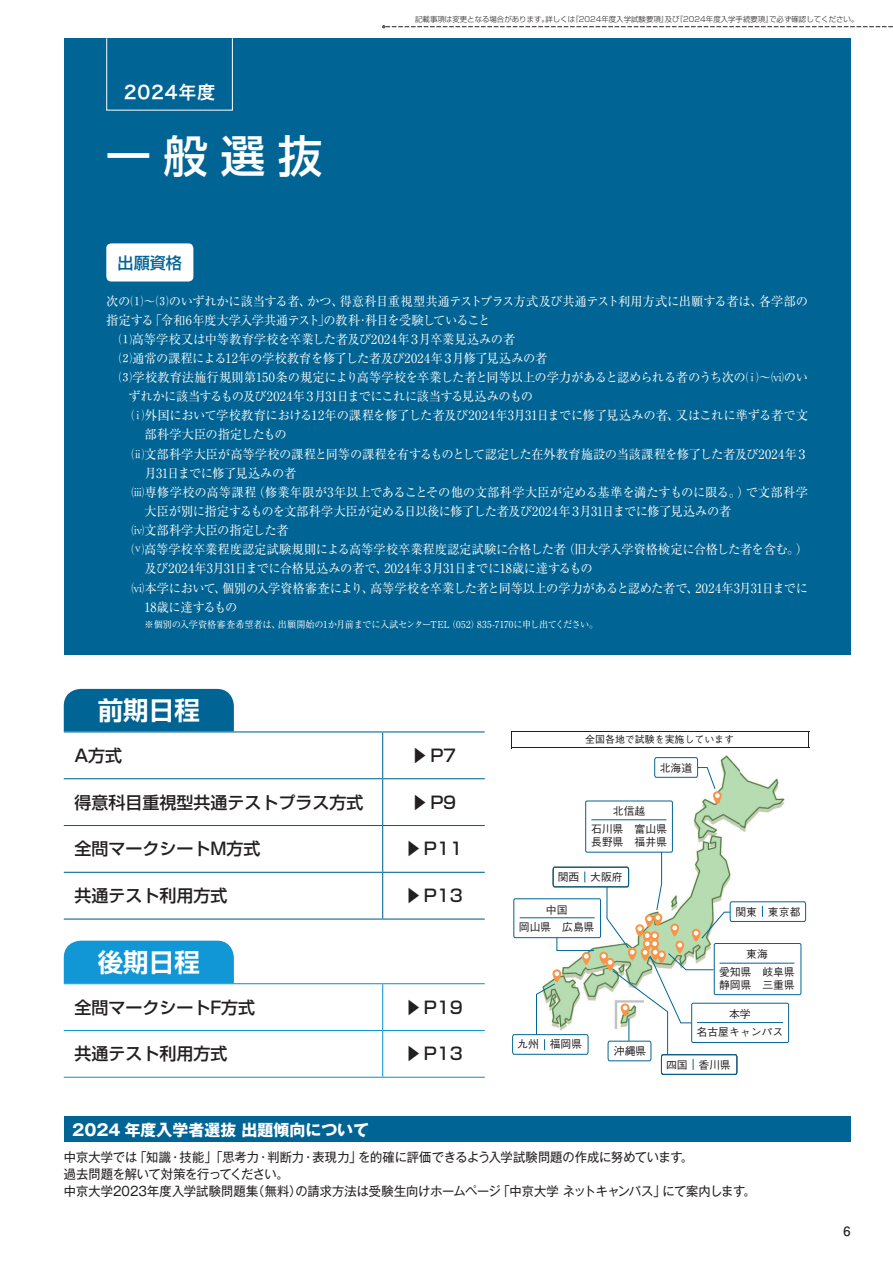
<style>
.page{position:relative;width:893px;height:1263px;background:#fff}
.page>*{position:absolute;margin:0;border:0;box-sizing:border-box;transform-origin:0 0}
.t1{font:500 44.7px "Shin Go Pro";color:#fff}
.t2{font:700 25.5px "Shin Go Pro De";color:#fff}
.t3{font:18px "Hira Kaku Pro W6";letter-spacing:.04em;color:#fff}
.t4{font:500 16.95px "Shin Go Pro";color:#231f20}
.t5{font:500 16.05px "Shin Go Pro";color:#006494}
.t6{font:700 15.9px "Gothic MB101 Pro";color:#fff}
.t7{font:12.75px "Ryumin Pro";letter-spacing:-.02em;color:#fff;scale:.96 1}
.t8{font:12.75px "Ryumin Pro";letter-spacing:-.02em;color:#fff}
.t9{font:12.75px/17px "Gothic MB101 Pro";letter-spacing:-.005em;color:#231f20;scale:.96 1}
.t10{font:12.75px "Ryumin Pro";color:#fff;scale:.96 1}
.t11{font:12.75px "Ryumin Pro";letter-spacing:-.065em;color:#fff;scale:.96 1}
.t12{font:12.75px "Ryumin Pro";letter-spacing:-.04em;color:#fff;scale:.96 1}
.t13{font:700 12.75px "Futo Go B101 Pro";color:#231f20}
.t14{font:500 10.8px/17.9px "Gothic BBB Pro";color:#231f20;text-align:center}
.t15{font:500 9.9px "Gothic BBB Pro";color:#231f20}
.t16{font:9.6px "Ryumin Pro";letter-spacing:-.02em;color:#fff;scale:.96 1}
.t17{font:300 7.5px "Shin Go Pro";color:#231f20}
</style>
<div class="page">
<svg style="left:382px;top:25px;width:511px;height:3px"></svg>
<div style="left:64px;top:38px;width:786px;height:617px;background:#006494"></div>
<div style="left:106px;top:38px;width:127px;height:73px;border:1px solid #fff"></div>
<hr style="left:64px;top:731px;width:319px;height:1px;background:#006494">
<hr style="left:383px;top:731px;width:102px;height:1px;background:#006494">
<hr style="left:382px;top:732px;width:1px;height:46px;background:#006494">
<hr style="left:64px;top:778px;width:319px;height:1px;background:#006494">
<hr style="left:383px;top:778px;width:102px;height:1px;background:#006494">
<hr style="left:382px;top:779px;width:1px;height:46px;background:#006494">
<hr style="left:64px;top:825px;width:319px;height:1px;background:#006494">
<hr style="left:383px;top:825px;width:102px;height:1px;background:#006494">
<hr style="left:382px;top:826px;width:1px;height:46px;background:#006494">
<hr style="left:64px;top:872px;width:319px;height:1px;background:#006494">
<hr style="left:383px;top:872px;width:102px;height:1px;background:#006494">
<hr style="left:382px;top:873px;width:1px;height:45px;background:#006494">
<hr style="left:64px;top:918px;width:319px;height:1px;background:#006494">
<hr style="left:383px;top:918px;width:102px;height:1px;background:#006494">
<hr style="left:64px;top:983px;width:319px;height:1px;background:#1197d6">
<hr style="left:383px;top:983px;width:102px;height:1px;background:#1197d6">
<hr style="left:382px;top:984px;width:1px;height:46px;background:#1197d6">
<hr style="left:64px;top:1030px;width:319px;height:1px;background:#1197d6">
<hr style="left:383px;top:1030px;width:102px;height:1px;background:#1197d6">
<hr style="left:382px;top:1031px;width:1px;height:46px;background:#1197d6">
<hr style="left:64px;top:1077px;width:319px;height:1px;background:#1197d6">
<hr style="left:383px;top:1077px;width:102px;height:1px;background:#1197d6">
<div style="left:64px;top:689px;width:170px;height:42px;background:#006494"></div>
<div style="left:64px;top:941px;width:170px;height:42px;background:#1197d6"></div>
<div style="left:106px;top:243px;width:87px;height:38px;background:#fff;border-radius:5px"></div>
<div style="left:64px;top:1117px;width:786px;height:25px;background:#006494"></div>
<svg style="left:511px;top:731px;width:1px;height:17px"></svg>
<svg style="left:808px;top:732px;width:1px;height:15px"></svg>
<hr style="left:512px;top:731px;width:297px;height:1px;background:#231f20">
<hr style="left:512px;top:747px;width:297px;height:1px;background:#231f20">
<img style="left:591px;top:755px;width:194px;height:96px">
<svg style="left:713px;top:791px;width:9px;height:13px"></svg>
<div style="left:585px;top:800px;width:88px;height:53px;border:1px solid #006494;border-radius:2px"></div>
<hr style="left:591px;top:819px;width:75px;height:1px;background:#006494">
<svg style="left:654px;top:757px;width:66px;height:41px"></svg>
<svg style="left:512px;top:851px;width:294px;height:224px"></svg>
<p class="t3" style="left:124px;top:76px;width:93px">2024年度</p>
<p class="t1" style="left:106px;top:120px;width:218px">一般選抜</p>
<p class="t5" style="left:118px;top:249px;width:66px">出願資格</p>
<p class="t17" style="left:415px;top:13px;width:445px">記載事項は変更となる場合があります。詳しくは『2024年度入学試験要項』及び『2024年度入学手続要項』で必ず確認してください。</p>
<p class="t7" style="left:106px;top:291px;width:732px">次の⑴〜⑶のいずれかに該当する者、かつ、得意科目重視型共通テストプラス方式及び共通テスト利用方式に出願する者は、各学部の</p>
<p class="t7" style="left:106px;top:310px;width:402px">指定する「令和6年度大学入学共通テスト｣の教科･科目を受験していること</p>
<p class="t8" style="left:119px;top:329px;width:398px">⑴高等学校又は中等教育学校を卒業した者及び2024年３月卒業見込みの者</p>
<p class="t8" style="left:119px;top:348px;width:430px">⑵通常の課程による12年の学校教育を修了した者及び2024年３月修了見込みの者</p>
<p class="t8" style="left:119px;top:367px;width:690px">⑶学校教育法施行規則第150条の規定により高等学校を卒業した者と同等以上の学力があると認められる者のうち次のⅰ〜ⅵのい</p>
<p class="t11" style="left:129px;top:386px;width:423px">ずれかに該当するもの及び2024年３月31日までにこれに該当する見込みのもの</p>
<p class="t7" style="left:132px;top:405px;width:706px">ⅰ外国において学校教育における12年の課程を修了した者及び2024年3月31日までに修了見込みの者、又はこれに準ずる者で文</p>
<p class="t7" style="left:145px;top:425px;width:150px">部科学大臣の指定したもの</p>
<p class="t7" style="left:132px;top:444px;width:706px">ⅱ文部科学大臣が高等学校の課程と同等の課程を有するものとして認定した在外教育施設の当該課程を修了した者及び2024年３</p>
<p class="t12" style="left:145px;top:463px;width:160px">月31日までに修了見込みの者</p>
<p class="t10" style="left:132px;top:482px;width:706px">ⅲ専修学校の高等課程（修業年限が3年以上であることその他の文部科学大臣が定める基準を満たすものに限る。）で文部科学</p>
<p class="t7" style="left:145px;top:501px;width:613px">大臣が別に指定するものを文部科学大臣が定める日以後に修了した者及び2024年３月31日までに修了見込みの者</p>
<p class="t7" style="left:132px;top:520px;width:165px">ⅳ文部科学大臣の指定した者</p>
<p class="t7" style="left:132px;top:539px;width:706px">ⅴ高等学校卒業程度認定試験規則による高等学校卒業程度認定試験に合格した者（旧大学入学資格検定に合格した者を含む。）</p>
<p class="t7" style="left:145px;top:559px;width:468px">及び2024年3月31日までに合格見込みの者で、2024年３月31日までに18歳に達するもの</p>
<p class="t7" style="left:132px;top:578px;width:706px">ⅵ本学において、個別の入学資格審査により、高等学校を卒業した者と同等以上の学力があると認めた者で、2024年3月31日までに</p>
<p class="t7" style="left:145px;top:597px;width:98px">18歳に達するもの</p>
<p class="t16" style="left:145px;top:617px;width:474px">※個別の入学資格審査希望者は、出願開始の1か月前までに入試センターTEL（052）835-7170に申し出てください。</p>
<p class="t2" style="left:98px;top:689px;width:104px">前期日程</p>
<p class="t4" style="left:74px;top:741px;width:49px">A方式</p>
<p class="t4" style="left:434px;top:747px;width:19px;rotate:90deg">▲</p>
<p class="t4" style="left:430px;top:741px;width:27px">P7</p>
<p class="t4" style="left:74px;top:788px;width:291px">得意科目重視型共通テストプラス方式</p>
<p class="t4" style="left:434px;top:794px;width:19px;rotate:90deg">▲</p>
<p class="t4" style="left:430px;top:788px;width:27px">P9</p>
<p class="t4" style="left:74px;top:835px;width:188px">全問マークシートM方式</p>
<p class="t4" style="left:427px;top:840px;width:19px;rotate:90deg">▲</p>
<p class="t4" style="left:424px;top:835px;width:40px">P11</p>
<p class="t4" style="left:74px;top:882px;width:155px">共通テスト利用方式</p>
<p class="t4" style="left:427px;top:887px;width:19px;rotate:90deg">▲</p>
<p class="t4" style="left:424px;top:882px;width:40px">P13</p>
<p class="t2" style="left:98px;top:941px;width:104px">後期日程</p>
<p class="t4" style="left:74px;top:993px;width:182px">全問マークシートF方式</p>
<p class="t4" style="left:427px;top:998px;width:19px;rotate:90deg">▲</p>
<p class="t4" style="left:424px;top:993px;width:40px">P19</p>
<p class="t4" style="left:74px;top:1040px;width:155px">共通テスト利用方式</p>
<p class="t4" style="left:427px;top:1045px;width:19px;rotate:90deg">▲</p>
<p class="t4" style="left:424px;top:1040px;width:40px">P13</p>
<p class="t15" style="left:585px;top:731px;width:150px">全国各地で試験を実施しています</p>
<p class="t14" style="left:660px;top:757px;width:34px">北海道</p>
<p class="t14" style="left:591px;top:801px;width:77px">北信越<br>石川県　富山県</p>
<p class="t14" style="left:591px;top:832px;width:77px">長野県　福井県</p>
<p class="t14" style="left:558px;top:867px;width:67px">関西　大阪府</p>
<p class="t14" style="left:519px;top:899px;width:77px">中国<br>岡山県　広島県</p>
<p class="t14" style="left:517px;top:1034px;width:67px">九州　福岡県</p>
<p class="t14" style="left:614px;top:1041px;width:34px">沖縄県</p>
<p class="t14" style="left:735px;top:901px;width:67px">関東　東京都</p>
<p class="t14" style="left:719px;top:944px;width:77px">東海<br>愛知県　岐阜県</p>
<p class="t14" style="left:719px;top:975px;width:77px">静岡県　三重県</p>
<p class="t14" style="left:697px;top:1004px;width:88px">本学<br>名古屋キャンパス</p>
<p class="t14" style="left:666px;top:1054px;width:67px">四国　香川県</p>
<p class="t6" style="left:72px;top:1116px;width:298px">2024 年度入学者選抜 出題傾向について</p>
<p class="t9" style="left:64px;top:1146px;width:722px">中京大学では「知識・技能」「思考力・判断力・表現力」を的確に評価できるよう入学試験問題の作成に努めています。<br>過去問題を解いて対策を行ってください。<br>中京大学2023年度入学試験問題集（無料）の請求方法は受験生向けホームページ「中京大学 ネットキャンパス」にて案内します。</p>
<p class="t13" style="left:843px;top:1221px;width:9px">6</p>
</div>
